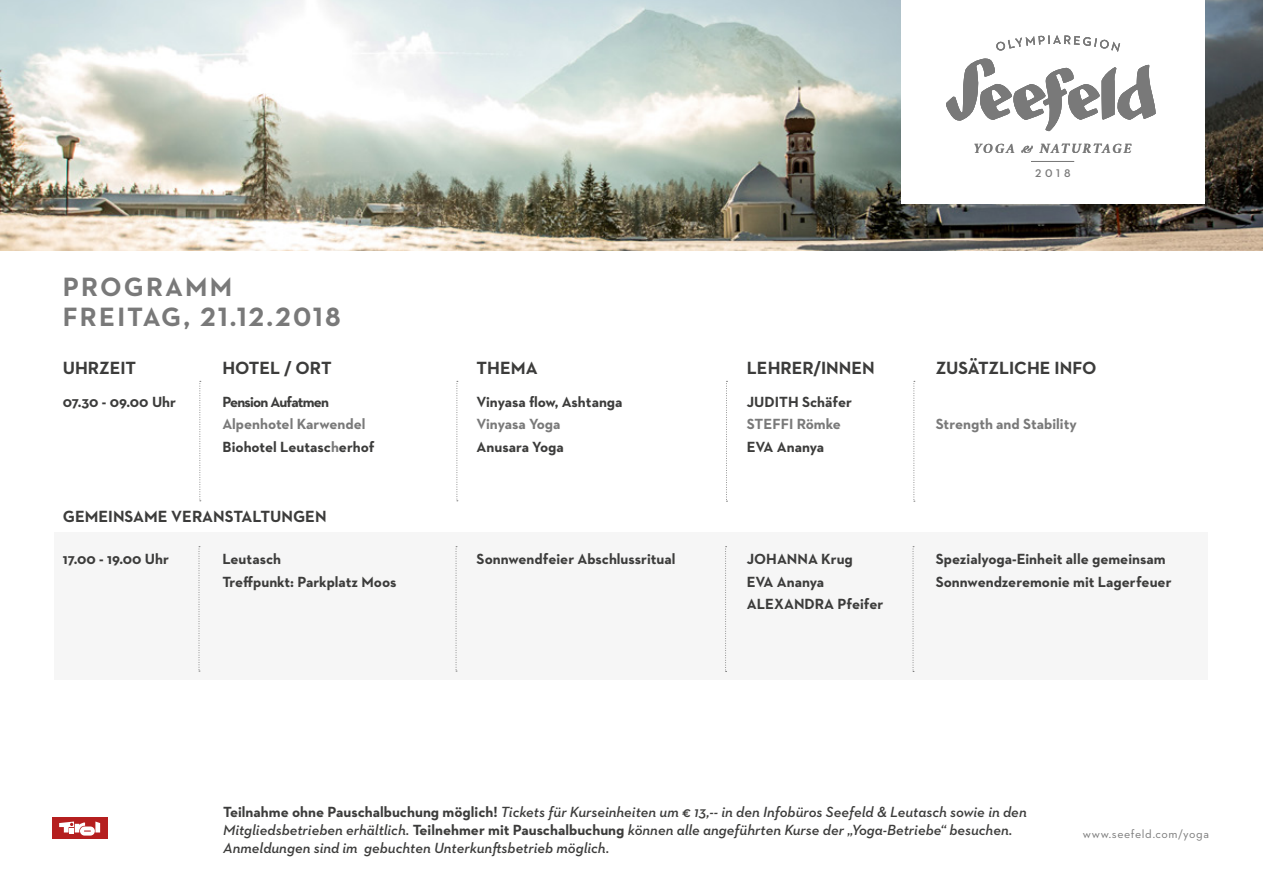
<style>
.page{position:relative;width:1263px;height:893px;background:#fff}
.page>*{position:absolute;margin:0;border:0;box-sizing:border-box;transform-origin:0 0}
.t1{font:700 27px/30px "Neutraface 2 Text";letter-spacing:.08em;color:#797979}
.t2{font:700 18px "Neutraface 2 Text";color:#3c3c3b}
.t3{font:700 16.5px "Neutraface 2 Text";color:#3c3c3b}
.t4{font:italic 600 15px/18px "Neutraface 2 Text";color:#3c3c3b}
.t5{font:700 15px/22.5px "Neutraface 2 Text";color:#3c3c3b}
.t6{font:700 15px/22.5px "Neutraface 2 Text";color:#797979}
.t7{font:700 15px "Neutraface 2 Text";letter-spacing:-.05em;color:#3c3c3b}
.t8{font:italic 600 12.45px "Crimson Text";letter-spacing:.15em;color:#797979}
.t9{font:12px "Neutraface 2 Text";letter-spacing:.05em;color:#797979}
.t10{font:600 11.4px "Neutraface 2 Text";color:#797979}
.s1{color:#3c3c3b}
.s2{font-weight:700;font-style:normal}
</style>
<div class="page">
<div style="left:54px;top:532px;width:1153px;height:148px;background:#f6f6f6"></div>
<svg style="left:199px;top:546px;width:1px;height:126px"></svg>
<svg style="left:456px;top:546px;width:1px;height:126px"></svg>
<svg style="left:725px;top:546px;width:2px;height:126px"></svg>
<svg style="left:913px;top:546px;width:1px;height:126px"></svg>
<svg style="left:199px;top:381px;width:2px;height:120px"></svg>
<svg style="left:456px;top:381px;width:2px;height:120px"></svg>
<svg style="left:726px;top:381px;width:1px;height:121px"></svg>
<svg style="left:913px;top:381px;width:2px;height:121px"></svg>
<div style="left:52px;top:818px;width:55px;height:21px;background:#b51f1f"></div>
<svg style="left:59px;top:821px;width:41px;height:15px"></svg>
<img style="left:0;top:0;width:1263px;height:251px">
<div style="left:901px;top:0;width:303px;height:203px;background:#fff"></div>
<hr style="left:1031px;top:161px;width:43px;height:1px;background:#797979">
<svg style="left:946px;top:58px;width:210px;height:73px"></svg>
<svg style="left:996px;top:35px;width:124px;height:17px"></svg>
<p class="t8" style="left:974px;top:141px;width:159px">YOGA &amp; NATURTAGE</p>
<h1 class="t1" style="left:63px;top:272px;width:279px">PROGRAMM<br>FREITAG, 21.12.2018</h1>
<p class="t2" style="left:63px;top:356px;width:75px">UHRZEIT</p>
<p class="t5" style="left:63px;top:390px;width:115px">07.30 - 09.00 Uhr</p>
<p class="t2" style="left:222px;top:356px;width:111px">HOTEL / ORT</p>
<p class="t7" style="left:222px;top:392px;width:108px">Pension Aufatmen</p>
<p class="t6" style="left:222px;top:413px;width:154px">Alpenhotel Karwendel<br><span class="s1">Biohotel Leutasc</span>h<span class="s1">erhof</span></p>
<p class="t3" style="left:63px;top:505px;width:265px">GEMEINSAME VERANSTALTUNGEN</p>
<p class="t5" style="left:63px;top:548px;width:108px">17.00 - 19.00 Uhr</p>
<p class="t5" style="left:222px;top:548px;width:176px">Leutasch<br>Treffpunkt: Parkplatz Moos</p>
<p class="t2" style="left:477px;top:356px;width:63px">THEMA</p>
<p class="t5" style="left:477px;top:390px;width:147px">Vinyasa flow, Ashtanga</p>
<p class="t6" style="left:477px;top:413px;width:85px">Vinyasa Yoga</p>
<p class="t5" style="left:477px;top:435px;width:89px">Anusara Yoga</p>
<p class="t5" style="left:477px;top:548px;width:200px">Sonnwendfeier Abschlussritual</p>
<p class="t10" style="left:1035px;top:166px;width:37px">2018</p>
<p class="t2" style="left:747px;top:356px;width:129px">LEHRER/INNEN</p>
<p class="t5" style="left:747px;top:390px;width:107px">JUDITH Schäfer</p>
<p class="t6" style="left:747px;top:413px;width:95px">STEFFI Römke</p>
<p class="t5" style="left:747px;top:435px;width:79px">EVA Ananya</p>
<p class="t5" style="left:747px;top:548px;width:138px">JOHANNA Krug<br>EVA Ananya<br>ALEXANDRA Pfeifer</p>
<p class="t2" style="left:936px;top:356px;width:162px">ZUSÄTZLICHE INFO</p>
<p class="t6" style="left:936px;top:413px;width:143px">Strength and Stability</p>
<p class="t5" style="left:936px;top:548px;width:237px">Spezialyoga-Einheit alle gemeinsam<br>Sonnwendzeremonie mit Lagerfeuer</p>
<p class="t4" style="left:223px;top:803px;width:805px"><span class="s2">Teilnahme ohne Pauschalbuchung möglich!</span> Tickets für Kurseinheiten um € 13,-- in den Infobüros Seefeld &amp; Leutasch sowie in den<br>Mitgliedsbetrieben erhältlich. <span class="s2">Teilnehmer mit Pauschalbuchung</span> können alle angeführten Kurse der „Yoga-Betriebe“ besuchen.<br>Anmeldungen sind im gebuchten Unterkunftsbetrieb möglich.</p>
<p class="t9" style="left:1083px;top:826px;width:128px">www.seefeld.com/yoga</p>
</div>
